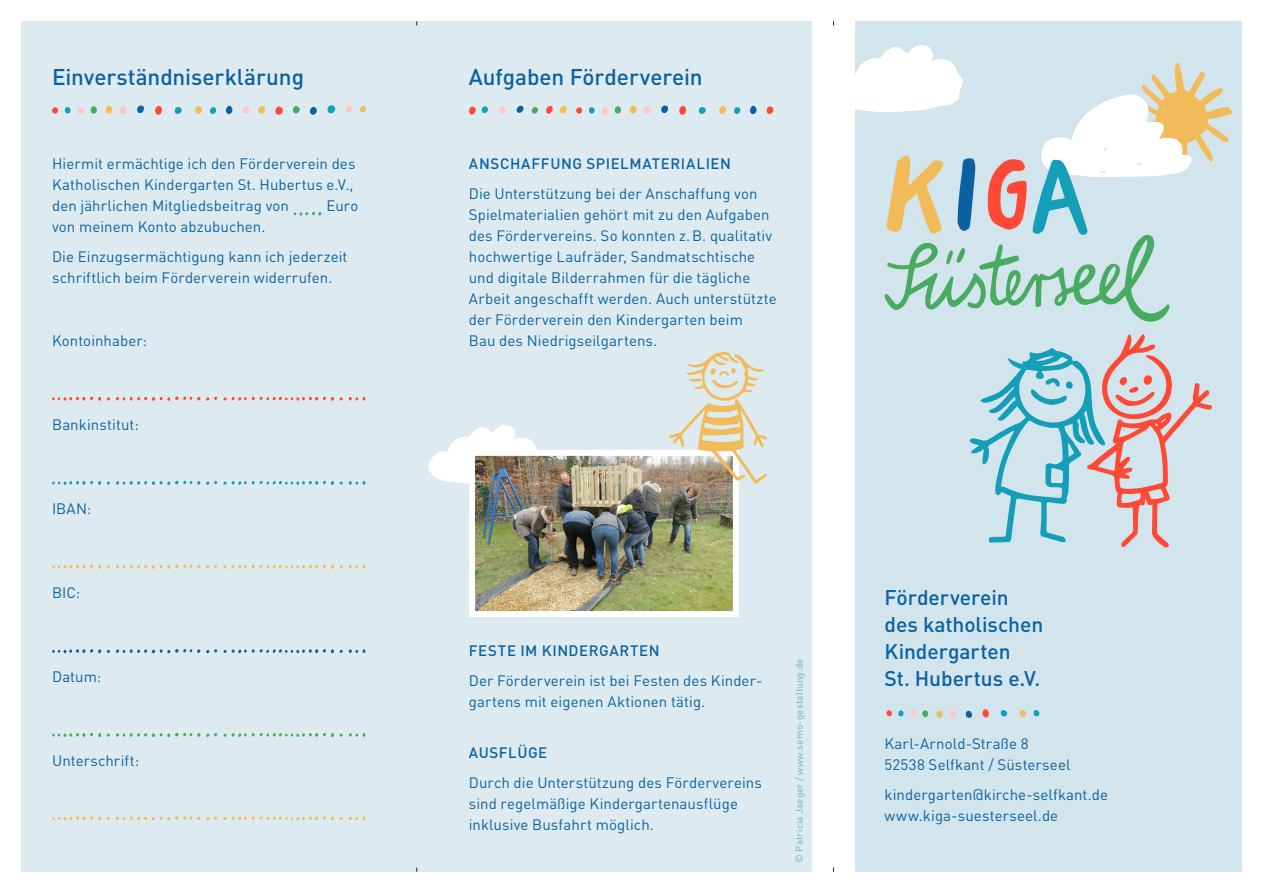
<style>
.page{position:relative;width:1263px;height:893px;background:#fff}
.page>*{position:absolute;margin:0;border:0;box-sizing:border-box;transform-origin:0 0}
.t1{font:500 22.5px "DINOT";letter-spacing:-.005em;color:#0b61a0}
.t2{font:500 21px/27px "DINOT";letter-spacing:-.005em;color:#0b61a0}
.t3{font:15px/21px "DINOT";letter-spacing:.005em;color:#0b61a0}
.t4{font:500 15px "DINOT";letter-spacing:.04em;color:#0b61a0}
.t5{font:9.75px "DINOT";letter-spacing:.02em;color:#65b0c5}
</style>
<div class="page">
<div style="left:21px;top:21px;width:791px;height:851px;background:#ddebf1"></div>
<div style="left:855px;top:21px;width:387px;height:851px;background:#d3e5ec"></div>
<svg style="left:969px;top:334px;width:243px;height:214px"></svg>
<svg style="left:428px;top:425px;width:109px;height:59px"></svg>
<svg style="left:855px;top:45px;width:378px;height:277px"></svg>
<svg style="left:982px;top:709px;width:7px;height:9px"></svg>
<div style="left:949px;top:710px;width:7px;height:7px;background:#ffc7cd;border-radius:50%"></div>
<div style="left:1020px;top:710px;width:6px;height:7px;background:#f2bb59;border-radius:50%"></div>
<div style="left:936px;top:710px;width:7px;height:8px;background:#f2bb59;border-radius:50%"></div>
<div style="left:966px;top:711px;width:6px;height:7px;background:#0b61a0;border-radius:3px"></div>
<div style="left:910px;top:709px;width:6px;height:7px;background:#ffc7cd;border-radius:50%"></div>
<svg style="left:1001px;top:710px;width:6px;height:6px"></svg>
<div style="left:922px;top:710px;width:6px;height:7px;background:#49aa62;border-radius:50%"></div>
<svg style="left:1033px;top:710px;width:6px;height:6px"></svg>
<svg style="left:886px;top:710px;width:6px;height:6px"></svg>
<svg style="left:898px;top:710px;width:5px;height:6px"></svg>
<div style="left:327px;top:105px;width:8px;height:8px;background:#159eb8;border-radius:50%"></div>
<svg style="left:155px;top:106px;width:7px;height:9px"></svg>
<div style="left:275px;top:107px;width:8px;height:8px;background:#fd4936;border-radius:50%"></div>
<div style="left:120px;top:106px;width:7px;height:8px;background:#ffc7cd;border-radius:50%"></div>
<div style="left:195px;top:106px;width:7px;height:8px;background:#f2bb59;border-radius:50%"></div>
<svg style="left:226px;top:106px;width:7px;height:8px"></svg>
<svg style="left:469px;top:107px;width:7px;height:8px"></svg>
<svg style="left:310px;top:107px;width:7px;height:8px"></svg>
<div style="left:106px;top:106px;width:6px;height:7px;background:#f2bb59;border-radius:50%"></div>
<div style="left:258px;top:106px;width:7px;height:8px;background:#f2bb59;border-radius:3px"></div>
<div style="left:137px;top:106px;width:7px;height:7px;background:#0b61a0;border-radius:3px"></div>
<div style="left:560px;top:106px;width:7px;height:7px;background:#f2bb59;border-radius:3px"></div>
<div style="left:243px;top:106px;width:6px;height:8px;background:#ffc7cd;border-radius:3px"></div>
<svg style="left:546px;top:106px;width:7px;height:8px"></svg>
<svg style="left:499px;top:105px;width:7px;height:8px"></svg>
<svg style="left:346px;top:105px;width:7px;height:8px"></svg>
<div style="left:293px;top:106px;width:7px;height:8px;background:#49aa62;border-radius:50%"></div>
<div style="left:78px;top:107px;width:6px;height:8px;background:#ffc7cd;border-radius:50%"></div>
<svg style="left:516px;top:106px;width:8px;height:7px"></svg>
<div style="left:175px;top:107px;width:7px;height:7px;background:#159eb8;border-radius:3px"></div>
<div style="left:91px;top:106px;width:6px;height:8px;background:#49aa62;border-radius:50%"></div>
<div style="left:210px;top:107px;width:6px;height:7px;background:#159eb8;border-radius:50%"></div>
<div style="left:482px;top:106px;width:6px;height:7px;background:#159eb8;border-radius:50%"></div>
<div style="left:532px;top:107px;width:6px;height:7px;background:#49aa62;border-radius:50%"></div>
<div style="left:360px;top:106px;width:6px;height:7px;background:#f2bb59;border-radius:50%"></div>
<div style="left:52px;top:107px;width:6px;height:7px;background:#fd4936;border-radius:50%"></div>
<div style="left:65px;top:107px;width:6px;height:7px;background:#159eb8;border-radius:50%"></div>
<svg style="left:679px;top:106px;width:8px;height:9px"></svg>
<div style="left:644px;top:106px;width:7px;height:8px;background:#ffc7cd;border-radius:50%"></div>
<div style="left:719px;top:106px;width:7px;height:8px;background:#f2bb59;border-radius:50%"></div>
<svg style="left:750px;top:106px;width:7px;height:8px"></svg>
<div style="left:630px;top:106px;width:6px;height:7px;background:#f2bb59;border-radius:50%"></div>
<div style="left:661px;top:106px;width:7px;height:7px;background:#0b61a0;border-radius:3px"></div>
<div style="left:767px;top:106px;width:6px;height:8px;background:#fd4936;border-radius:3px"></div>
<div style="left:602px;top:107px;width:6px;height:8px;background:#ffc7cd;border-radius:50%"></div>
<div style="left:699px;top:107px;width:7px;height:7px;background:#159eb8;border-radius:3px"></div>
<div style="left:615px;top:106px;width:6px;height:8px;background:#49aa62;border-radius:50%"></div>
<div style="left:734px;top:107px;width:6px;height:7px;background:#159eb8;border-radius:50%"></div>
<div style="left:576px;top:107px;width:6px;height:7px;background:#fd4936;border-radius:50%"></div>
<div style="left:589px;top:107px;width:6px;height:7px;background:#159eb8;border-radius:50%"></div>
<svg style="left:294px;top:212px;width:27px;height:4px"></svg>
<svg style="left:116px;top:396px;width:101px;height:5px"></svg>
<svg style="left:52px;top:397px;width:49px;height:4px"></svg>
<svg style="left:349px;top:397px;width:17px;height:4px"></svg>
<svg style="left:223px;top:397px;width:111px;height:4px"></svg>
<svg style="left:107px;top:481px;width:3px;height:4px"></svg>
<svg style="left:116px;top:480px;width:101px;height:5px"></svg>
<svg style="left:52px;top:481px;width:49px;height:4px"></svg>
<svg style="left:349px;top:481px;width:17px;height:4px"></svg>
<svg style="left:223px;top:481px;width:111px;height:4px"></svg>
<svg style="left:116px;top:564px;width:101px;height:5px"></svg>
<svg style="left:52px;top:565px;width:49px;height:4px"></svg>
<svg style="left:349px;top:565px;width:17px;height:4px"></svg>
<svg style="left:223px;top:565px;width:111px;height:4px"></svg>
<svg style="left:116px;top:649px;width:101px;height:4px"></svg>
<svg style="left:52px;top:649px;width:49px;height:4px"></svg>
<svg style="left:349px;top:649px;width:17px;height:4px"></svg>
<svg style="left:223px;top:649px;width:111px;height:4px"></svg>
<svg style="left:116px;top:733px;width:101px;height:4px"></svg>
<svg style="left:52px;top:733px;width:49px;height:4px"></svg>
<svg style="left:349px;top:733px;width:17px;height:4px"></svg>
<svg style="left:223px;top:733px;width:111px;height:4px"></svg>
<svg style="left:116px;top:816px;width:101px;height:4px"></svg>
<svg style="left:52px;top:816px;width:49px;height:5px"></svg>
<svg style="left:349px;top:816px;width:17px;height:4px"></svg>
<svg style="left:223px;top:816px;width:111px;height:5px"></svg>
<img style="left:476px;top:457px;width:256px;height:153px">
<div style="left:469px;top:450px;width:270px;height:167px;border:6px solid #fff"></div>
<svg style="left:669px;top:351px;width:98px;height:133px"></svg>
<h1 class="t1" style="left:52px;top:63px;width:253px">Einverständniserklärung</h1>
<p class="t3" style="left:52px;top:153px;width:305px">Hiermit ermächtige ich den Förderverein des<br>Katholischen Kindergarten St. Hubertus e.V., den jährlichen Mitgliedsbeitrag von</p>
<p class="t3" style="left:326px;top:195px;width:33px">Euro</p>
<p class="t3" style="left:52px;top:212px;width:297px;line-height:30px">von meinem Konto abzubuchen.<br>Die Einzugsermächtigung kann ich jederzeit</p>
<p class="t3" style="left:52px;top:267px;width:282px">schriftlich beim Förderverein widerrufen.</p>
<p class="t3" style="left:52px;top:330px;width:96px">Kontoinhaber:</p>
<p class="t3" style="left:52px;top:414px;width:88px">Bankinstitut:</p>
<p class="t3" style="left:52px;top:498px;width:41px">IBAN:</p>
<p class="t3" style="left:52px;top:582px;width:30px">BIC:</p>
<p class="t3" style="left:52px;top:666px;width:51px">Datum:</p>
<p class="t3" style="left:52px;top:750px;width:89px">Unterschrift:</p>
<h1 class="t1" style="left:469px;top:63px;width:235px">Aufgaben Förderverein</h1>
<p class="t4" style="left:469px;top:154px;width:263px">ANSCHAFFUNG SPIELMATERIALIEN</p>
<p class="t3" style="left:469px;top:183px;width:309px">Die Unterstützung bei der Anschaffung von Spielmaterialien gehört mit zu den Aufgaben des Fördervereins. So konnten z.B. qualitativ hochwertige Laufräder, Sandmatschtische und digitale Bilderrahmen für die tägliche Arbeit angeschafft werden. Auch unterstützte der Förderverein den Kindergarten beim<br>Bau des Niedrigseilgartens.</p>
<p class="t4" style="left:469px;top:641px;width:192px">FESTE IM KINDERGARTEN</p>
<p class="t3" style="left:469px;top:669px;width:295px">Der Förderverein ist bei Festen des Kinder&shy;gartens mit eigenen Aktionen tätig.</p>
<p class="t4" style="left:469px;top:743px;width:80px">AUSFLÜGE</p>
<p class="t3" style="left:469px;top:771px;width:294px">Durch die Unterstützung des Fördervereins sind regelmäßige Kindergartenausflüge inklusive Busfahrt möglich.</p>
<p class="t5" style="left:793px;top:863px;width:206px;rotate:-90deg">© Patricia Jaeger / www.semo-gestaltung.de</p>
<h2 class="t2" style="left:884px;top:584px;width:160px">Förderverein des katholischen<br>Kindergarten<br>St. Hubertus e.V.</h2>
<p class="t3" style="left:884px;top:733px;width:187px">Karl-Arnold-Straße 8<br>52538 Selfkant / Süsterseel</p>
<p class="t3" style="left:884px;top:784px;width:225px">kindergarten@kirche-selfkant.de www.kiga-suesterseel.de</p>
</div>
